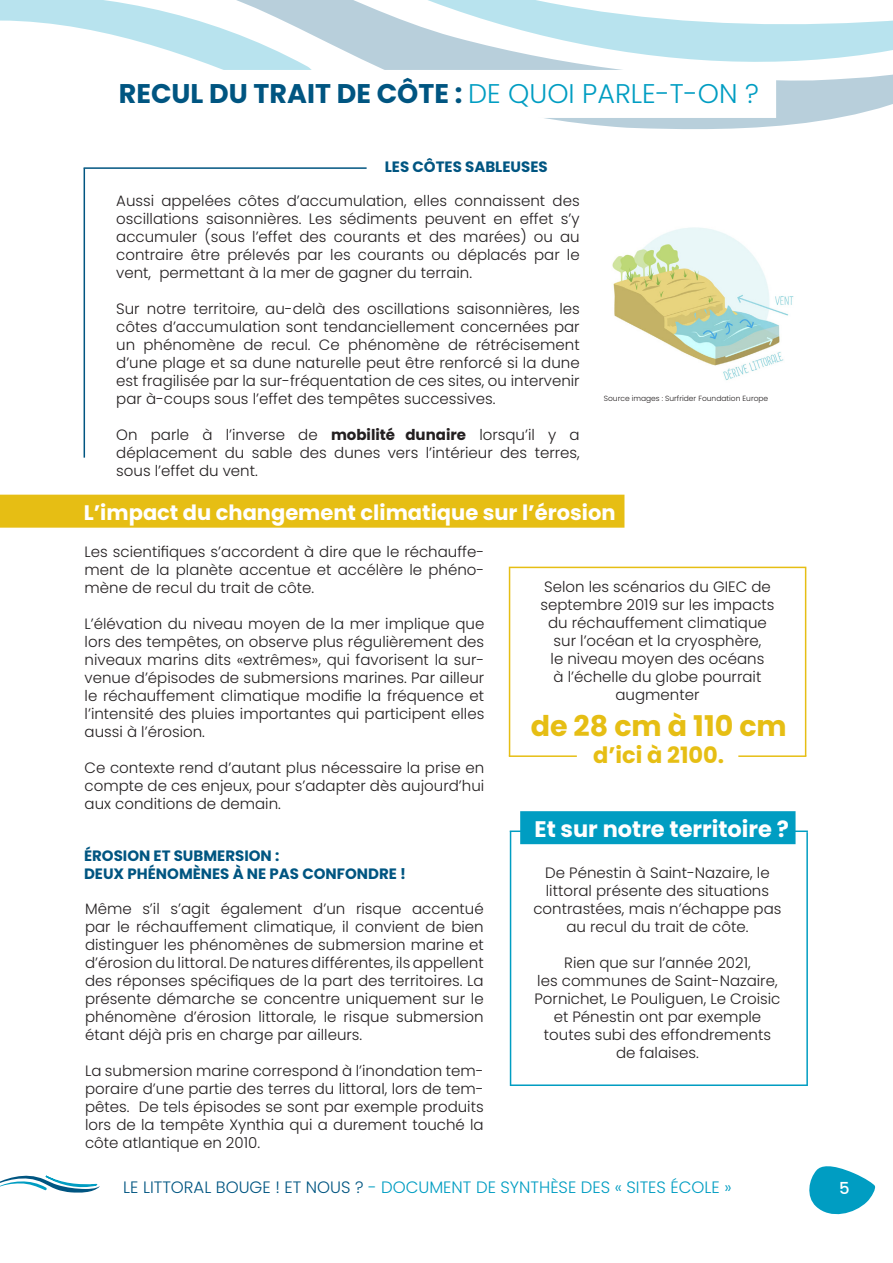
<style>
.page{position:relative;width:893px;height:1263px;background:#fff}
.page>*{position:absolute;margin:0;border:0;box-sizing:border-box;transform-origin:0 0}
.Paragraphe_2_colonnes{font:700 28.5px "Poppins";color:#e6be14}
.t1{font:700 27px "Poppins";color:#005581}
.t2{font:700 22.5px "Poppins";color:#fff}
.Paragraphe_2_colonnes-2{font:700 22.5px "Poppins";color:#e6be14}
.t3{font:700 21px "Poppins";color:#fff}
.t4{font:300 16.5px "Poppins";color:#009dc2}
.t5{font:500 16.5px "Poppins";color:#fff}
.Paragraphe_2_colonnes-3{font:300 15px/18px "Poppins";color:#231f20;text-align:justify}
.Paragraphe_2_colonnes-4{font:700 15px/18px "Poppins";color:#005581}
.Paragraphe_2_colonnes-5{font:300 7.5px "Poppins";color:#231f20}
.s1{font-weight:300;color:#009dc2}
.s2{font-weight:700}
.s3{color:#005581}
</style>
<div class="page">
<svg style="left:809px;top:1166px;width:67px;height:49px"></svg>
<svg style="left:0;top:1175px;width:100px;height:18px"></svg>
<svg style="left:0;top:0;width:893px;height:129px"></svg>
<img style="left:612px;top:227px;width:182px;height:154px">
<div style="left:0;top:495px;width:624px;height:33px;background:#e6be14"></div>
<hr style="left:738px;top:755px;width:68px;height:2px;background:#e6be14">
<hr style="left:805px;top:568px;width:1px;height:188px;background:#e6be14">
<hr style="left:509px;top:755px;width:68px;height:2px;background:#e6be14">
<hr style="left:509px;top:568px;width:1px;height:188px;background:#e6be14">
<hr style="left:509px;top:567px;width:297px;height:1px;background:#e6be14">
<hr style="left:510px;top:830px;width:298px;height:2px;background:#009dc2">
<hr style="left:806px;top:832px;width:2px;height:254px;background:#009dc2">
<hr style="left:510px;top:831px;width:1px;height:255px;background:#009dc2">
<hr style="left:510px;top:1084px;width:297px;height:2px;background:#009dc2">
<div style="left:107px;top:70px;width:669px;height:48px;background:#fff"></div>
<hr style="left:84px;top:167px;width:283px;height:2px;background:#005581">
<hr style="left:84px;top:168px;width:1px;height:290px;background:#005581">
<div style="left:520px;top:811px;width:275px;height:33px;background:#009dc2"></div>
<p class="t1" style="left:119px;top:78px;width:642px">RECUL DU TRAIT DE CÔTE : <span class="s1">DE QUOI PARLE-T-ON ?</span></p>
<p class="Paragraphe_2_colonnes-4" style="left:385px;top:157px;width:164px">LES CÔTES SABLEUSES</p>
<p class="Paragraphe_2_colonnes-3" style="left:116px;top:192px;width:465px">Aussi appelées côtes d’accumulation, elles connaissent des oscillations saisonnières. Les sédiments peuvent en effet s’y accumuler (sous l’effet des courants et des marées) ou au contraire être prélevés par les courants ou déplacés par le vent, permettant à la mer de gagner du terrain.</p>
<p class="Paragraphe_2_colonnes-3" style="left:116px;top:300px;width:465px">Sur notre territoire, au-delà des oscillations saisonnières, les côtes d’accumulation sont tendanciellement concernées par un phénomène de recul. Ce phénomène de rétrécisement d’une plage et sa dune naturelle peut être renforcé si la dune est fragilisée par la sur-fréquentation de ces sites, ou intervenir par à-coups sous l’effet des tempêtes successives.</p>
<p class="Paragraphe_2_colonnes-3" style="left:116px;top:426px;width:465px">On parle à l’inverse de <span class="s2">mobilité dunaire</span> lorsqu’il y a déplacement du sable des dunes vers l’intérieur des terres, sous l’effet du vent.</p>
<p class="Paragraphe_2_colonnes-5" style="left:604px;top:394px;width:166px">Source images : Surfrider Foundation Europe</p>
<p class="t3" style="left:84px;top:501px;width:533px">L’impact du changement climatique sur l’érosion</p>
<p class="Paragraphe_2_colonnes-3" style="left:85px;top:542px;width:401px">Les scientifiques s’accordent à dire que le réchauffe&shy;ment de la planète accentue et accélère le phéno&shy;mène de recul du trait de côte.</p>
<p class="Paragraphe_2_colonnes-3" style="left:85px;top:614px;width:401px">L’élévation du niveau moyen de la mer implique que lors des tempêtes, on observe plus régulièrement des niveaux marins dits «extrêmes», qui favorisent la sur&shy;venue d’épisodes de submersions marines. Par ailleur le réchauffement climatique modifie la fréquence et l’intensité des pluies importantes qui participent elles aussi à l’érosion.</p>
<p class="Paragraphe_2_colonnes-3" style="left:85px;top:758px;width:401px">Ce contexte rend d’autant plus nécessaire la prise en compte de ces enjeux, pour s’adapter dès aujourd’hui aux conditions de demain.</p>
<p class="Paragraphe_2_colonnes-3" style="left:540px;top:578px;width:236px;text-align:center">Selon les scénarios du GIEC de septembre 2019 sur les impacts du réchauffement climatique sur l’océan et la cryosphère,<br>le niveau moyen des océans<br>à l’échelle du globe pourrait augmenter</p>
<p class="Paragraphe_2_colonnes" style="left:531px;top:709px;width:258px">de 28 cm à 110 cm</p>
<p class="Paragraphe_2_colonnes-2" style="left:593px;top:742px;width:133px">d’ici à 2100.</p>
<p class="Paragraphe_2_colonnes-4" style="left:84px;top:846px;width:323px">ÉROSION ET SUBMERSION :<br>DEUX PHÉNOMÈNES À NE PAS CONFONDRE !</p>
<p class="Paragraphe_2_colonnes-3" style="left:85px;top:900px;width:400px">Même s’il s’agit également d’un risque accentué par le réchauffement climatique, il convient de bien distinguer les phénomènes de submersion marine et d’érosion du littoral. De natures différentes, ils appellent des réponses spécifiques de la part des territoires. La présente démarche se concentre uniquement sur le phénomène d’érosion littorale, le risque submersion étant déjà pris en charge par ailleurs.</p>
<p class="Paragraphe_2_colonnes-3" style="left:85px;top:1062px;width:400px">La submersion marine correspond à l’inondation tem&shy;poraire d’une partie des terres du littoral, lors de tem&shy;pêtes. De tels épisodes se sont par exemple produits lors de la tempête Xynthia qui a durement touché la côte atlantique en 2010.</p>
<p class="t2" style="left:534px;top:816px;width:256px">Et sur notre territoire ?</p>
<p class="Paragraphe_2_colonnes-3" style="left:533px;top:864px;width:250px;text-align:center">De Pénestin à Saint-Nazaire, le littoral présente des situations contrastées, mais n’échappe pas au recul du trait de côte.</p>
<p class="Paragraphe_2_colonnes-3" style="left:534px;top:954px;width:247px;text-align:center">Rien que sur l’année 2021,<br>les communes de Saint-Nazaire,<br>Pornichet, Le Pouliguen, Le Croisic et Pénestin ont par exemple toutes subi des effondrements de falaises.</p>
<p class="t4" style="left:123px;top:1177px;width:610px"><span class="s3">LE LITTORAL BOUGE ! ET NOUS ?</span> - DOCUMENT DE SYNTHÈSE DES « SITES ÉCOLE »</p>
<p class="t5" style="left:839px;top:1179px;width:12px">5</p>
</div>
